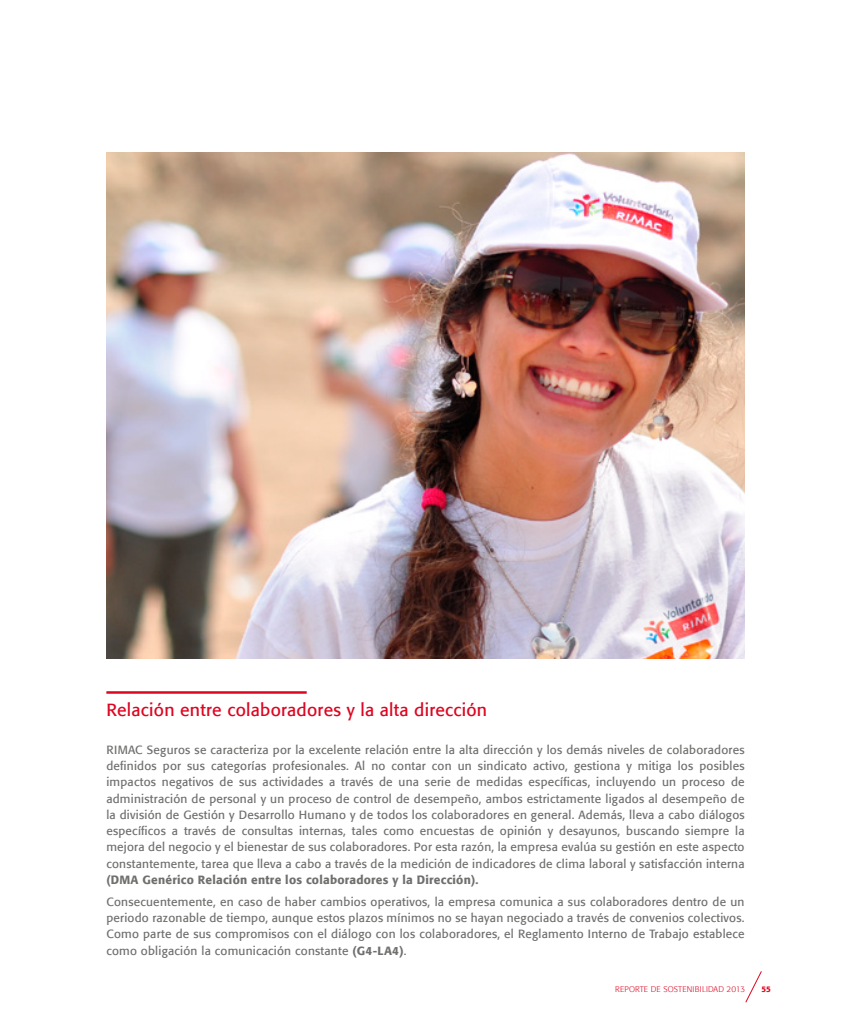
<style>
.page{position:relative;width:851px;height:1028px;background:#fff}
.page>*{position:absolute;margin:0;border:0;box-sizing:border-box;transform-origin:0 0}
.t1{font:17.5px "Formata";letter-spacing:.015em;color:#dc0621}
.t2{font:11.88px/16.2px "Formata";letter-spacing:.02em;color:#6f6f6e;text-align:justify}
.t3{font:500 11.88px "Formata";letter-spacing:.02em;color:#6f6f6e}
.t4{font:300 8.12px "Formata";letter-spacing:.02em;color:#dc0621}
.t5{font:500 8.12px "Formata";color:#dc0621}
.s1{font-weight:500}
</style>
<div class="page">
<svg style="left:745px;top:971px;width:16px;height:31px"></svg>
<hr style="left:106px;top:691px;width:200px;height:2px;background:#dc0621">
<img style="left:106px;top:152px;width:638px;height:507px">
<h1 class="t1" style="left:106px;top:699px;width:382px">Relación entre colaboradores y la alta dirección</h1>
<p class="t2" style="left:106px;top:741px;width:639px">RIMAC Seguros se caracteriza por la excelente relación entre la alta dirección y los demás niveles de colaboradores definidos por sus categorías profesionales. Al no contar con un sindicato activo, gestiona y mitiga los posibles impactos negativos de sus actividades a través de una serie de medidas específicas, incluyendo un proceso de administración de personal y un proceso de control de desempeño, ambos estrictamente ligados al desempeño de la división de Gestión y Desarrollo Humano y de todos los colaboradores en general. Además, lleva a cabo diálogos específicos a través de consultas internas, tales como encuestas de opinión y desayunos, buscando siempre la mejora del negocio y el bienestar de sus colaboradores. Por esta razón, la empresa evalúa su gestión en este aspecto constantemente, tarea que lleva a cabo a través de la medición de indicadores de clima laboral y satisfacción interna</p>
<p class="t3" style="left:106px;top:872px;width:373px">(DMA Genérico Relación entre los colaboradores y la Dirección).</p>
<p class="t2" style="left:106px;top:893px;width:639px">Consecuentemente, en caso de haber cambios operativos, la empresa comunica a sus colaboradores dentro de un periodo razonable de tiempo, aunque estos plazos mínimos no se hayan negociado a través de convenios colectivos.<br>Como parte de sus compromisos con el diálogo con los colaboradores, el Reglamento Interno de Trabajo establece como obligación la comunicación constante <span class="s1">(G4-LA4)</span>.</p>
<p class="t4" style="left:615px;top:984px;width:132px">REPORTE DE SOSTENIBILIDAD 2013</p>
<p class="t5" style="left:761px;top:984px;width:11px">55</p>
</div>
